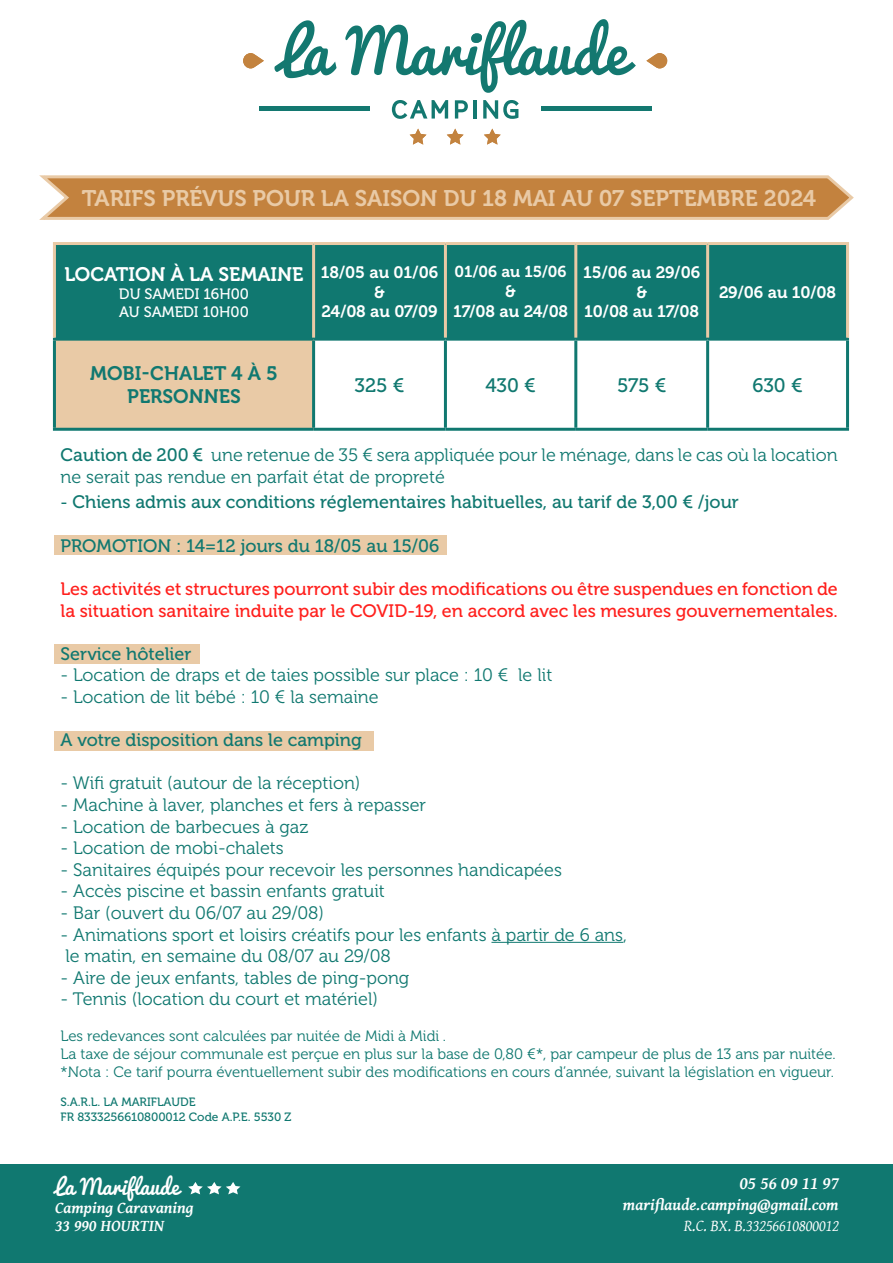
<style>
.page{position:relative;width:893px;height:1263px;background:#fff}
.page>*{position:absolute;margin:0;border:0;box-sizing:border-box;transform-origin:0 0}
.t1{font:22.5px "Museo 700";color:#e9caa6}
.t2{font:21px "Pacifico";color:#fff}
.t3{font:19.5px "Museo 700";color:#107870}
.t4{font:19.5px "Museo 700";color:#fff}
.t5{font:19.5px "Museo 500";color:#107870}
.t6{font:18px/21.6px "Museo 300";color:#107870}
.t7{font:18px/21.6px "Museo 500";color:#ff201d}
.t8{font:18px "Museo 500";color:#107870}
.t9{font:italic 700 18px "Gentium Basic";color:#fff}
.t10{font:16.5px "Museo 700";letter-spacing:-.01em;color:#fff}
.t11{font:italic 700 16.5px "Gentium Basic";color:#fff}
.t12{font:italic 16.5px "Gentium Basic";color:#fff}
.t13{font:15.75px "Museo 700";color:#fff}
.t14{font:15px "Museo 300";color:#107870}
.t15{font:15px "Museo 500";color:#fff}
.t16{font:12px "Museo 500";color:#107870}
.s1{font-family:"Museo 500"}
.s2{font-size:16.5px}
</style>
<div class="page">
<div style="left:54px;top:731px;width:319px;height:19px;background:#e9caa6"></div>
<div style="left:54px;top:644px;width:146px;height:19px;background:#e9caa6"></div>
<div style="left:54px;top:536px;width:392px;height:19px;background:#e9caa6"></div>
<hr style="left:491px;top:942px;width:132px;height:1px;background:#107870">
<div style="left:56px;top:245px;width:790px;height:93px;background:#107870"></div>
<div style="left:54px;top:339px;width:260px;height:90px;background:#e9caa6"></div>
<hr style="left:53px;top:338px;width:261px;height:3px;background:#107870">
<hr style="left:53px;top:341px;width:3px;height:87px;background:#107870">
<hr style="left:314px;top:338px;width:131px;height:3px;background:#107870">
<hr style="left:312px;top:341px;width:3px;height:87px;background:#107870">
<hr style="left:445px;top:338px;width:131px;height:3px;background:#107870">
<hr style="left:444px;top:341px;width:3px;height:87px;background:#107870">
<hr style="left:576px;top:338px;width:132px;height:3px;background:#107870">
<hr style="left:574px;top:341px;width:3px;height:87px;background:#107870">
<hr style="left:708px;top:338px;width:141px;height:3px;background:#107870">
<hr style="left:706px;top:341px;width:3px;height:87px;background:#107870">
<hr style="left:846px;top:341px;width:3px;height:87px;background:#107870">
<hr style="left:53px;top:428px;width:261px;height:3px;background:#107870">
<hr style="left:314px;top:428px;width:131px;height:3px;background:#107870">
<hr style="left:445px;top:428px;width:131px;height:3px;background:#107870">
<hr style="left:576px;top:428px;width:132px;height:3px;background:#107870">
<hr style="left:708px;top:428px;width:141px;height:3px;background:#107870">
<hr style="left:53px;top:242px;width:261px;height:3px;background:#e9caa6">
<hr style="left:53px;top:245px;width:3px;height:93px;background:#e9caa6">
<hr style="left:314px;top:242px;width:131px;height:3px;background:#e9caa6">
<hr style="left:312px;top:245px;width:3px;height:93px;background:#e9caa6">
<hr style="left:445px;top:242px;width:131px;height:3px;background:#e9caa6">
<hr style="left:444px;top:245px;width:3px;height:93px;background:#e9caa6">
<hr style="left:576px;top:242px;width:132px;height:3px;background:#e9caa6">
<hr style="left:574px;top:245px;width:3px;height:93px;background:#e9caa6">
<hr style="left:708px;top:242px;width:141px;height:3px;background:#e9caa6">
<hr style="left:706px;top:245px;width:3px;height:93px;background:#e9caa6">
<hr style="left:846px;top:245px;width:3px;height:93px;background:#e9caa6">
<div style="left:0;top:1165px;width:893px;height:98px;background:#107870"></div>
<svg style="left:188px;top:1182px;width:52px;height:12px"></svg>
<svg style="left:274px;top:20px;width:63px;height:58px"></svg>
<svg style="left:345px;top:19px;width:291px;height:74px"></svg>
<svg style="left:646px;top:53px;width:21px;height:15px"></svg>
<svg style="left:243px;top:53px;width:21px;height:15px"></svg>
<svg style="left:410px;top:129px;width:16px;height:16px"></svg>
<svg style="left:447px;top:129px;width:17px;height:16px"></svg>
<svg style="left:484px;top:129px;width:17px;height:16px"></svg>
<svg style="left:392px;top:100px;width:56px;height:19px"></svg>
<svg style="left:455px;top:100px;width:13px;height:19px"></svg>
<hr style="left:473px;top:100px;width:3px;height:19px;background:#137870">
<svg style="left:483px;top:100px;width:36px;height:19px"></svg>
<div style="left:259px;top:106px;width:110px;height:5px;background:#137870"></div>
<div style="left:541px;top:106px;width:110px;height:5px;background:#137870"></div>
<svg style="left:39px;top:175px;width:815px;height:45px"></svg>
<p class="t1" style="left:82px;top:186px;width:736px">TARIFS PRÉVUS POUR LA SAISON DU 18 MAI AU 07 SEPTEMBRE 2024</p>
<p class="t4" style="left:64px;top:263px;width:241px">LOCATION À LA SEMAINE</p>
<p class="t15" style="left:119px;top:285px;width:132px">DU SAMEDI 16H00</p>
<p class="t15" style="left:119px;top:303px;width:131px">AU SAMEDI 10H00</p>
<p class="t3" style="left:90px;top:362px;width:189px">MOBI-CHALET 4 À 5</p>
<p class="t3" style="left:127px;top:386px;width:115px">PERSONNES</p>
<p class="t10" style="left:321px;top:263px;width:119px">18/05 au 01/06</p>
<p class="t10" style="left:374px;top:283px;width:12px">&amp;</p>
<p class="t10" style="left:321px;top:302px;width:118px">24/08 au 07/09</p>
<p class="t13" style="left:455px;top:263px;width:113px">01/06 au 15/06</p>
<p class="t10" style="left:505px;top:282px;width:12px">&amp;</p>
<p class="t10" style="left:453px;top:302px;width:117px">17/08 au 24/08</p>
<p class="t10" style="left:583px;top:263px;width:119px">15/06 au 29/06</p>
<p class="t10" style="left:636px;top:283px;width:12px">&amp;</p>
<p class="t10" style="left:584px;top:302px;width:116px">10/08 au 17/08</p>
<p class="t10" style="left:719px;top:283px;width:119px">29/06 au 10/08</p>
<p class="t5" style="left:354px;top:374px;width:52px">325 €</p>
<p class="t5" style="left:485px;top:374px;width:52px">430 €</p>
<p class="t5" style="left:617px;top:374px;width:51px">575 €</p>
<p class="t5" style="left:752px;top:374px;width:52px">630 €</p>
<p class="t6" style="left:61px;top:444px;width:779px"><span class="s1">Caution de 200 €</span> une retenue de 35 € sera appliquée pour le ménage, dans le cas où la location ne serait pas rendue en parfait état de propreté</p>
<p class="t8" style="left:61px;top:492px;width:680px"><span class="s2">-</span> Chiens admis aux conditions réglementaires habituelles, au tarif de 3,00 € /jour</p>
<p class="t8" style="left:61px;top:536px;width:380px">PROMOTION : 14=12 jours du 18/05 au 15/06</p>
<p class="t7" style="left:61px;top:578px;width:779px">Les activités et structures pourront subir des modifications ou être suspendues en fonction de la situation sanitaire induite par le COVID-19, en accord avec les mesures gouvernementales.</p>
<p class="t8" style="left:61px;top:644px;width:132px">Service hôtelier</p>
<p class="t6" style="left:61px;top:665px;width:493px">- Location de draps et de taies possible sur place : 10 € le lit</p>
<p class="t6" style="left:61px;top:686px;width:320px">- Location de lit bébé : 10 € la semaine</p>
<p class="t8" style="left:61px;top:730px;width:303px">A votre disposition dans le camping</p>
<p class="t6" style="left:61px;top:773px;width:301px">- Wifi gratuit (autour de la réception)</p>
<p class="t6" style="left:61px;top:794px;width:367px">- Machine à laver, planches et fers à repasser</p>
<p class="t6" style="left:61px;top:816px;width:249px">- Location de barbecues à gaz</p>
<p class="t6" style="left:61px;top:837px;width:225px">- Location de mobi-chalets</p>
<p class="t6" style="left:61px;top:859px;width:503px">- Sanitaires équipés pour recevoir les personnes handicapées</p>
<p class="t6" style="left:61px;top:881px;width:326px">- Accès piscine et bassin enfants gratuit</p>
<p class="t6" style="left:61px;top:902px;width:265px">- Bar (ouvert du 06/07 au 29/08)</p>
<p class="t6" style="left:61px;top:924px;width:568px">- Animations sport et loisirs créatifs pour les enfants à partir de 6 ans,</p>
<p class="t6" style="left:65px;top:945px;width:327px">le matin, en semaine du 08/07 au 29/08</p>
<p class="t6" style="left:61px;top:967px;width:350px">- Aire de jeux enfants, tables de ping-pong</p>
<p class="t6" style="left:61px;top:989px;width:319px">- Tennis (location du court et matériel)</p>
<p class="t14" style="left:61px;top:1028px;width:387px">Les redevances sont calculées par nuitée de Midi à Midi .</p>
<p class="t14" style="left:61px;top:1046px;width:777px">La taxe de séjour communale est perçue en plus sur la base de 0,80 €*, par campeur de plus de 13 ans par nuitée.</p>
<p class="t14" style="left:61px;top:1064px;width:775px">*Nota : Ce tarif pourra éventuellement subir des modifications en cours d’année, suivant la législation en vigueur.</p>
<p class="t16" style="left:61px;top:1095px;width:136px">S.A.R.L. LA MARIFLAUDE</p>
<p class="t16" style="left:61px;top:1110px;width:233px">FR 8333256610800012 Code A.P.E. 5530 Z</p>
<p class="t2" style="left:55px;top:1169px;width:125px">La Mariflaude</p>
<p class="t11" style="left:55px;top:1196px;width:140px">Camping Caravaning</p>
<p class="t11" style="left:55px;top:1214px;width:111px">33 990 HOURTIN</p>
<p class="t9" style="left:740px;top:1170px;width:101px">05 56 09 11 97</p>
<p class="t11" style="left:623px;top:1192px;width:217px">mariflaude.camping@gmail.com</p>
<p class="t12" style="left:684px;top:1213px;width:157px">R.C. BX. B.33256610800012</p>
</div>
